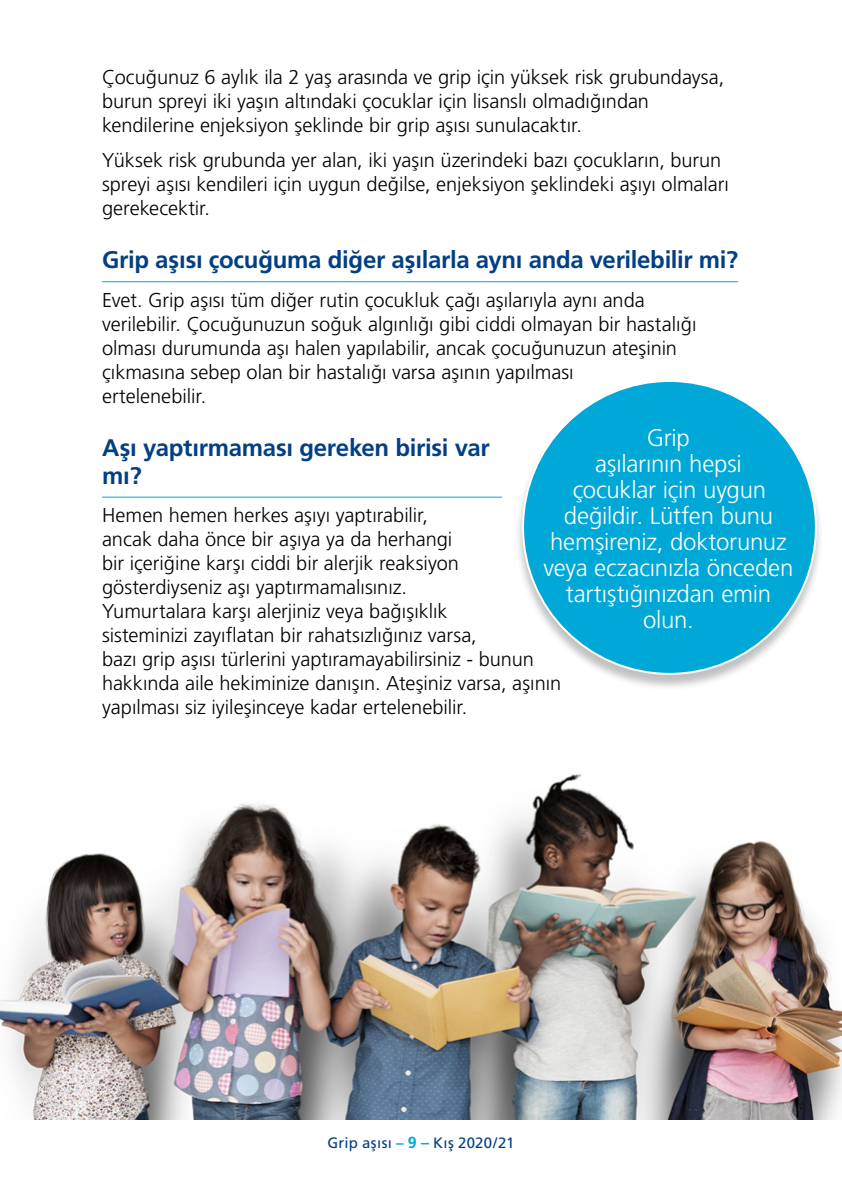
<style>
.page{position:relative;width:842px;height:1191px;background:#fff}
.page>*{position:absolute;margin:0;border:0;box-sizing:border-box;transform-origin:0 0}
.t1{font:300 24px/26px "Frutiger CE";letter-spacing:-.01em;color:#fff;text-align:center}
.t2{font:700 24px/28px "Frutiger CE";letter-spacing:-.015em;color:#033f85}
.t3{font:300 20px/24px "Frutiger CE";color:#000}
.t4{font:15px "Frutiger CE";letter-spacing:.015em;color:#033f85}
.s1{font-weight:700;color:#00a8d7}
.s2{font-weight:700;font-size:16px;color:#00a8d7}
</style>
<div class="page">
<img style="left:0;top:497px;width:842px;height:622px">
<hr style="left:102px;top:281px;width:636px;height:1px;background:#00a8d7">
<hr style="left:102px;top:496px;width:400px;height:1px;background:#00a8d7">
<div style="left:515px;top:381px;width:309px;height:309px;background:#000;opacity:.25"></div>
<div style="left:523px;top:381px;width:293px;height:293px;background:#00a8d7;border-radius:50%"></div>
<p class="t3" style="left:102px;top:65px;width:624px">Çocuğunuz 6 aylık ila 2 yaş arasında ve grip için yüksek risk grubundaysa, burun spreyi iki yaşın altındaki çocuklar için lisanslı olmadığından kendilerine enjeksiyon şeklinde bir grip aşısı sunulacaktır.</p>
<p class="t3" style="left:102px;top:148px;width:628px">Yüksek risk grubunda yer alan, iki yaşın üzerindeki bazı çocukların, burun spreyi aşısı kendileri için uygun değilse, enjeksiyon şeklindeki aşıyı olmaları gerekecektir.</p>
<p class="t2" style="left:102px;top:246px;width:638px">Grip aşısı çocuğuma diğer aşılarla aynı anda verilebilir mi?</p>
<p class="t3" style="left:102px;top:287px;width:596px">Evet. Grip aşısı tüm diğer rutin çocukluk çağı aşılarıyla aynı anda verilebilir. Çocuğunuzun soğuk algınlığı gibi ciddi olmayan bir hastalığı olması durumunda aşı halen yapılabilir, ancak çocuğunuzun ateşinin çıkmasına sebep olan bir hastalığı varsa aşının yapılması<br>ertelenebilir.</p>
<p class="t2" style="left:102px;top:433px;width:389px">Aşı yaptırmaması gereken birisi var mı?</p>
<p class="t3" style="left:102px;top:503px;width:461px">Hemen hemen herkes aşıyı yaptırabilir,<br>ancak daha önce bir aşıya ya da herhangi<br>bir içeriğine karşı ciddi bir alerjik reaksiyon gösterdiyseniz aşı yaptırmamalısınız.<br>Yumurtalara karşı alerjiniz veya bağışıklık<br>sisteminizi zayıflatan bir rahatsızlığınız varsa,<br>bazı grip aşısı türlerini yaptıramayabilirsiniz - bunun hakkında aile hekiminize danışın. Ateşiniz varsa, aşının yapılması siz iyileşinceye kadar ertelenebilir.</p>
<p class="t1" style="left:543px;top:424px;width:252px">Grip<br>aşılarının hepsi<br>çocuklar için uygun değildir. Lütfen bunu hemşireniz, doktorunuz veya eczacınızla önceden tartıştığınızdan emin olun.</p>
<p class="t4" style="left:328px;top:1133px;width:188px">Grip aşısı <span class="s1">–</span> <span class="s2">9 –</span> Kış 2020/21</p>
</div>
